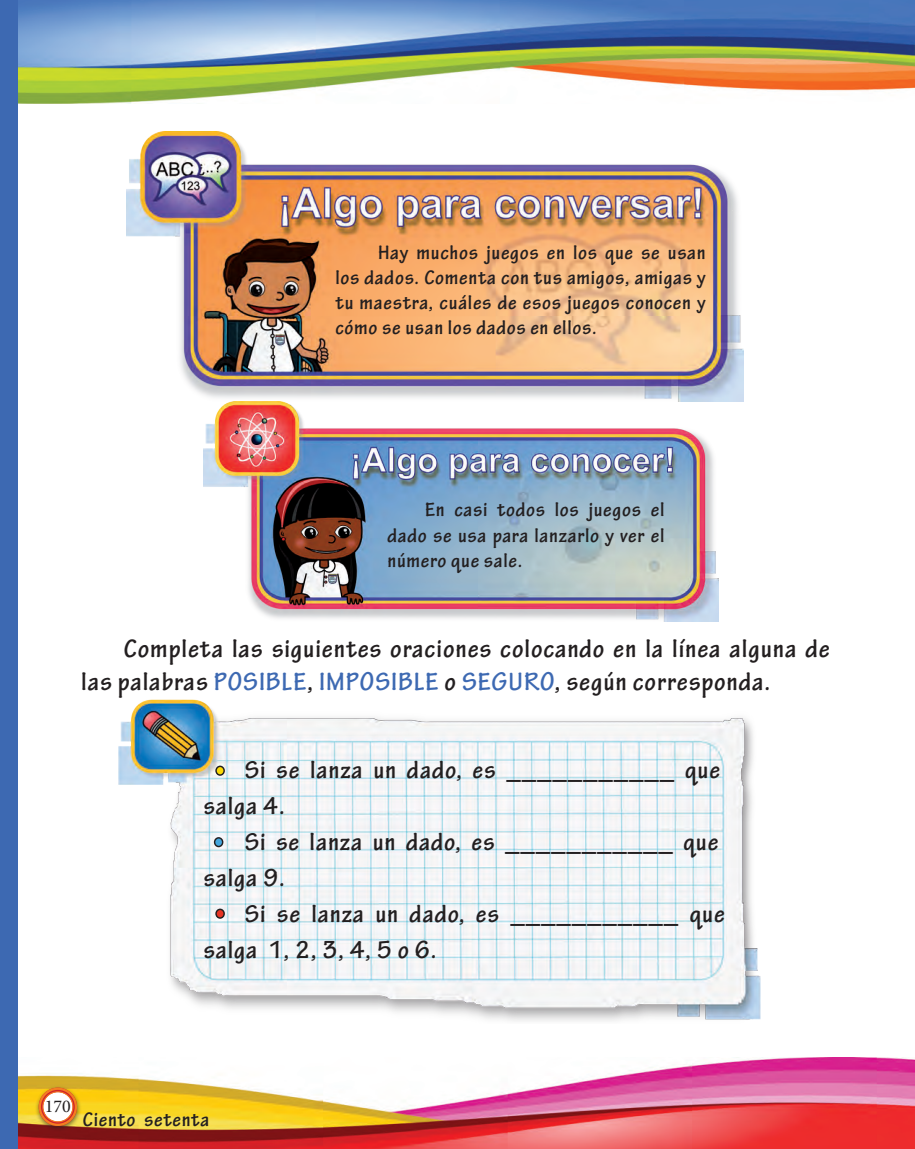
<style>
.page{position:relative;width:915px;height:1149px;background:#fff}
.page>*{position:absolute;margin:0;border:0;box-sizing:border-box;transform-origin:0 0}
.texto{font:700 condensed 27px/32.4px "Tekton Pro";letter-spacing:.03em;color:#231f20;scale:1.1 1}
.texto-2{font:700 condensed 26.25px/36px "Tekton Pro";letter-spacing:.03em;color:#231f20;scale:1.1 1}
.texto-3{font:700 condensed 21px/25.2px "Tekton Pro";letter-spacing:.03em;color:#231f20;text-align:justify;scale:1.1 1}
.t1{font:18px "Minion Pro";color:#231f20}
.s1{color:#3d69b2}
</style>
<div class="page">
<img style="left:17px;top:1057px;width:897px;height:91px">
<img style="left:17px;top:0;width:897px;height:103px">
<div style="left:35px;top:1084px;width:47px;height:47px;background:#231f20;opacity:.6"></div>
<svg style="left:41px;top:1089px;width:34px;height:34px"></svg>
<div style="left:39px;top:1087px;width:38px;height:38px;border:4px solid #d1232a;border-radius:50%"></div>
<div style="left:39px;top:1087px;width:38px;height:38px;border:2px solid #f47d21;border-radius:50%"></div>
<div style="left:42px;top:1090px;width:31px;height:31px;border:1px solid #f47d21;border-radius:50%"></div>
<div style="left:0;top:0;width:17px;height:1148px;background:#3d69b2"></div>
<img style="left:126px;top:132px;width:617px;height:269px">
<img style="left:203px;top:401px;width:515px;height:220px">
<img style="left:118px;top:699px;width:643px;height:322px">
<svg style="left:214px;top:837px;width:8px;height:9px"></svg>
<div style="left:214px;top:836px;width:9px;height:11px;border:1px solid #231f20;border-radius:50%"></div>
<svg style="left:216px;top:909px;width:8px;height:8px"></svg>
<div style="left:215px;top:908px;width:10px;height:10px;border:1px solid #231f20;border-radius:50%"></div>
<svg style="left:216px;top:766px;width:8px;height:8px"></svg>
<div style="left:215px;top:765px;width:10px;height:10px;border:1px solid #231f20;border-radius:50%"></div>
<p class="texto-3" style="left:335px;top:240px;width:338px;text-indent:43px">Hay muchos juegos en los que se usan los dados. Comenta con tus amigos, amigas y tu maestra, cuáles de esos juegos conocen y cómo se usan los dados en ellos.</p>
<p class="texto-3" style="left:387px;top:497px;width:253px;text-indent:37px">En casi todos los juegos el dado se usa para lanzarlo y ver el número que sale.</p>
<p class="texto" style="left:81px;top:632px;width:681px;text-indent:43px">Completa las siguientes oraciones colocando en la línea alguna de las palabras <span class="s1">POSIBLE</span>, <span class="s1">IMPOSIBLE</span> o <span class="s1">SEGURO</span>, según corresponda.</p>
<p class="texto-2" style="left:203px;top:752px;width:471px;text-indent:41px">Si se lanza un dado, es ___________ que salga 4.</p>
<p class="texto-2" style="left:203px;top:824px;width:469px;text-indent:41px">Si se lanza un dado, es ___________ que salga 9.</p>
<p class="texto-2" style="left:203px;top:895px;width:475px;text-indent:41px">Si se lanza un dado, es ___________ que salga 1, 2, 3, 4, 5 o 6.</p>
<p class="t1" style="left:45px;top:1093px;width:27px">170</p>
<p class="texto-3" style="left:83px;top:1106px;width:116px">Ciento setenta</p>
</div>
